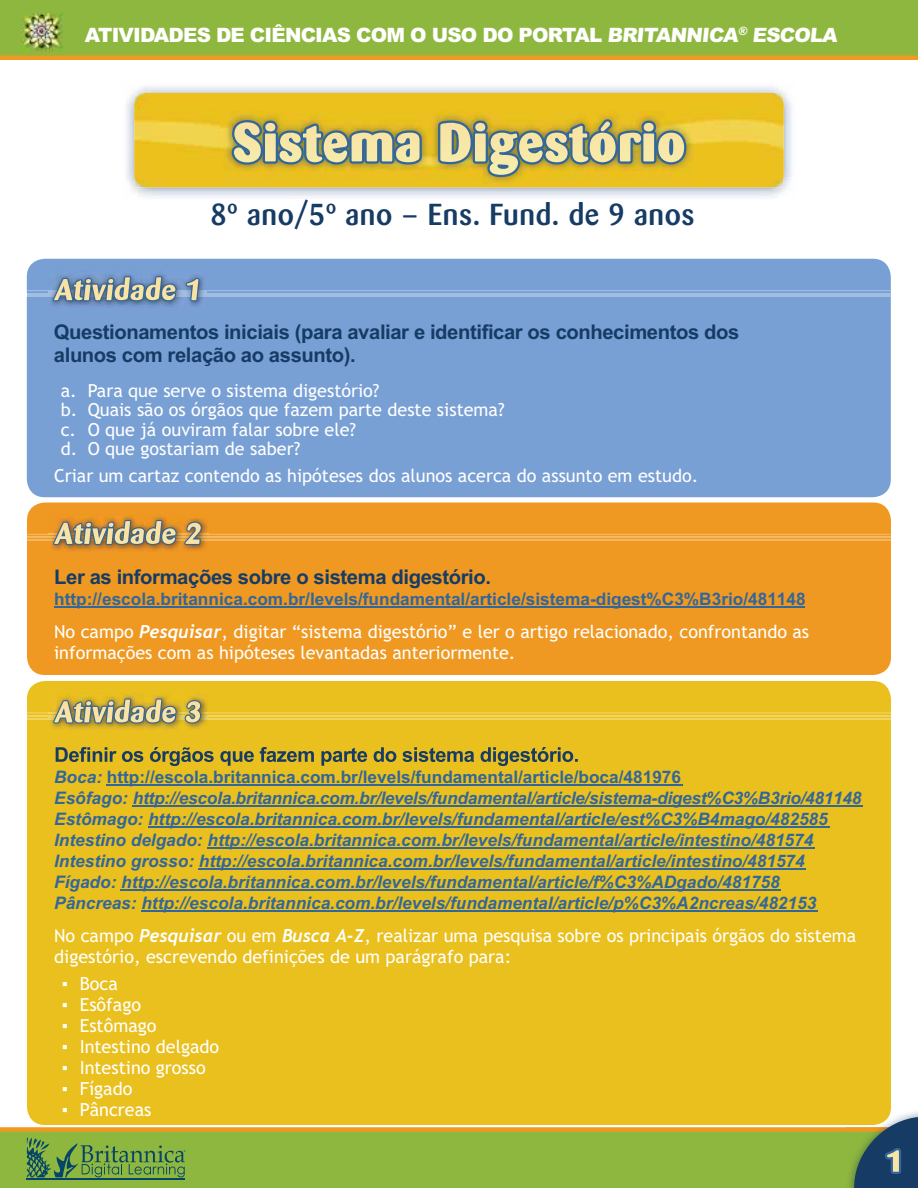
<style>
.page{position:relative;width:918px;height:1188px;background:#fff}
.page>*{position:absolute;margin:0;border:0;box-sizing:border-box;transform-origin:0 0}
.t1{font:500 30px "Barmeno";letter-spacing:.02em;color:#163b65}
.t2{font:700 20.25px/22.5px "Arial";letter-spacing:-.02em;color:#163b65}
.t3{font:900 19.8px "Arial";letter-spacing:-.04em;color:#fff}
.t4{font:18px/19.5px "Trebuchet MS";color:#fff}
.t5{font:italic 700 17.25px/21px "Arial";color:#369}
.t6{font:700 17.25px "Arial";color:#369}
.s1{font-family:"Trebuchet";font-weight:700;font-style:italic}
.s2{font-style:normal}
.s3{font-weight:700}
</style>
<div class="page">
<svg style="left:0;top:1127px;width:846px;height:61px;fill:#8eb73f"></svg>
<svg style="left:0;top:0;width:918px;height:60px;fill:#8eb73f"></svg>
<img style="left:126px;top:86px;width:666px;height:112px">
<img style="left:134px;top:93px;width:650px;height:94px">
<img style="left:224px;top:112px;width:470px;height:73px">
<svg style="left:232px;top:120px;width:190px;height:45px"></svg>
<svg style="left:438px;top:119px;width:248px;height:58px"></svg>
<svg style="left:847px;top:1111px;width:71px;height:77px"></svg>
<div style="left:27px;top:259px;width:864px;height:238px;background:#79a0d4;border-radius:18px"></div>
<hr style="left:206px;top:290px;width:685px;height:1px;background:#a2bde3">
<hr style="left:206px;top:296px;width:685px;height:1px;background:#a2bde3">
<hr style="left:206px;top:293px;width:685px;height:1px;background:#a2bde3">
<img style="left:50px;top:273px;width:156px;height:33px">
<svg style="left:26px;top:276px;width:173px;height:25px"></svg>
<div style="left:27px;top:502px;width:864px;height:173px;background:#ef9922;border-radius:18px"></div>
<hr style="left:209px;top:534px;width:682px;height:1px;background:#f4b862">
<hr style="left:209px;top:539px;width:682px;height:2px;background:#f4b862">
<hr style="left:209px;top:537px;width:682px;height:1px;background:#f4b862">
<img style="left:52px;top:515px;width:157px;height:36px">
<img style="left:202px;top:537px;width:7px;height:4px">
<svg style="left:27px;top:520px;width:175px;height:25px"></svg>
<div style="left:27px;top:681px;width:864px;height:444px;background:#eac01e;border-radius:18px"></div>
<hr style="left:208px;top:712px;width:683px;height:1px;background:#f0d461">
<hr style="left:208px;top:718px;width:683px;height:1px;background:#f0d461">
<hr style="left:208px;top:715px;width:683px;height:1px;background:#f0d461">
<img style="left:51px;top:693px;width:157px;height:36px">
<svg style="left:27px;top:698px;width:174px;height:26px"></svg>
<svg style="left:56px;top:747px;width:522px;height:19px"></svg>
<img style="left:22px;top:14px;width:40px;height:37px">
<hr style="left:54px;top:606px;width:751px;height:2px;background:#369">
<hr style="left:107px;top:784px;width:576px;height:2px;background:#369">
<hr style="left:132px;top:805px;width:730px;height:2px;background:#369">
<hr style="left:148px;top:826px;width:681px;height:2px;background:#369">
<hr style="left:207px;top:847px;width:608px;height:2px;background:#369">
<hr style="left:198px;top:868px;width:608px;height:2px;background:#369">
<hr style="left:121px;top:889px;width:660px;height:2px;background:#369">
<hr style="left:141px;top:910px;width:677px;height:2px;background:#369">
<hr style="left:27px;top:1178px;width:158px;height:2px;background:#064568">
<svg style="left:27px;top:1137px;width:159px;height:40px"></svg>
<p class="t3" style="left:85px;top:24px;width:754px">ATIVIDADES DE CIÊNCIAS COM O USO DO PORTAL BRITANNICA<sup>®</sup> ESCOLA</p>
<p class="t1" style="left:295px;top:202px;width:15px">/</p>
<p class="t1" style="left:210px;top:202px;width:486px">8º ano 5º ano – Ens. Fund. de 9 anos</p>
<p class="t2" style="left:54px;top:323px;width:687px">Questionamentos iniciais (para avaliar e identificar os conhecimentos dos alunos com relação ao assunto).</p>
<p class="t4" style="left:61px;top:382px;width:445px">a. Para que serve o sistema digestório?<br>b. Quais são os órgãos que fazem parte deste sistema? c. O que já ouviram falar sobre ele?<br>d. O que gostariam de saber?</p>
<p class="t4" style="left:54px;top:467px;width:646px">Criar um cartaz contendo as hipóteses dos alunos acerca do assunto em estudo.</p>
<p class="t2" style="left:54px;top:567px;width:438px">Ler as informações sobre o sistema digestório.</p>
<p class="t6" style="left:54px;top:592px;width:753px">http://escola.britannica.com.br/levels/fundamental/article/sistema-digest%C3%B3rio/481148</p>
<p class="t4" style="left:54px;top:622px;width:757px;line-height:21.6px">No campo <span class="s1">Pesquisar</span>, digitar “sistema digestório” e ler o artigo relacionado, confrontando as informações com as hipóteses levantadas anteriormente.</p>
<p class="t5" style="left:54px;top:768px;width:809px">Boca: <span class="s2">http://escola.britannica.com.br/levels/fundamental/article/boca/481976<br></span>Esôfago: http://escola.britannica.com.br/levels/fundamental/article/sistema-digest%C3%B3rio/481148<br>Estômago: http://escola.britannica.com.br/levels/fundamental/article/est%C3%B4mago/482585<br>Intestino delgado: http://escola.britannica.com.br/levels/fundamental/article/intestino/481574<br>Intestino grosso: http://escola.britannica.com.br/levels/fundamental/article/intestino/481574<br>Fígado: http://escola.britannica.com.br/levels/fundamental/article/f%C3%ADgado/481758<br>Pâncreas: http://escola.britannica.com.br/levels/fundamental/article/p%C3%A2ncreas/482153</p>
<p class="t4" style="left:54px;top:926px;width:804px;line-height:21.6px">No campo <span class="s1">Pesquisar</span> ou em <span class="s1">Busca A-Z</span>, realizar uma pesquisa sobre os principais órgãos do sistema digestório, escrevendo definições de um parágrafo para:</p>
<p class="t4" style="left:62px;top:975px;width:58px"><span class="s3">▪</span> Boca</p>
<p class="t4" style="left:62px;top:996px;width:81px"><span class="s3">▪</span> Esôfago</p>
<p class="t4" style="left:62px;top:1017px;width:96px"><span class="s3">▪</span> Estômago</p>
<p class="t4" style="left:62px;top:1038px;width:159px"><span class="s3">▪</span> Intestino delgado</p>
<p class="t4" style="left:62px;top:1059px;width:146px"><span class="s3">▪</span> Intestino grosso</p>
<p class="t4" style="left:62px;top:1080px;width:72px"><span class="s3">▪</span> Fígado</p>
<p class="t4" style="left:62px;top:1101px;width:91px"><span class="s3">▪</span> Pâncreas</p>
</div>
